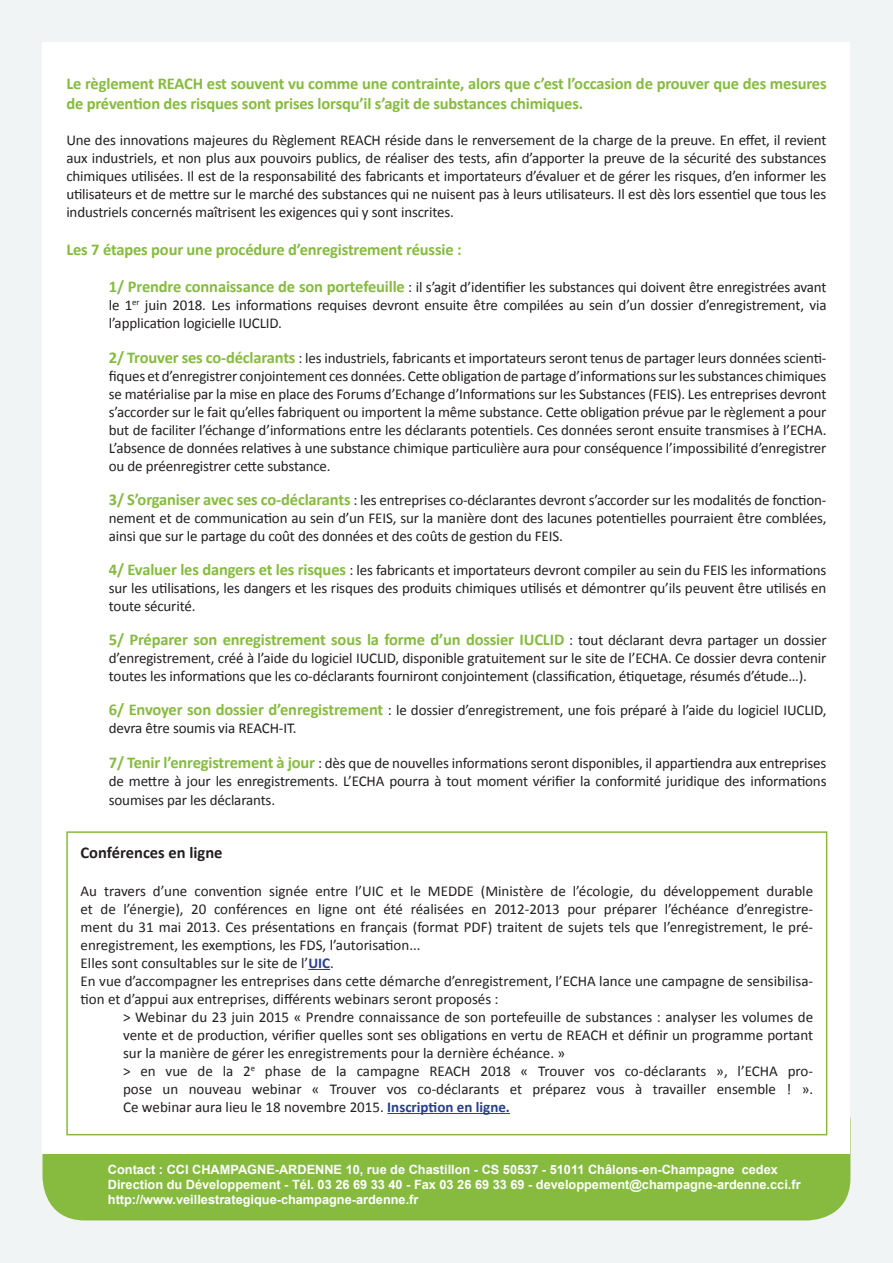
<style>
.page{position:relative;width:893px;height:1263px;background:#f1f4f4}
.page>*{position:absolute;margin:0;border:0;box-sizing:border-box;transform-origin:0 0}
.t1{font:700 16.5px/19.8px "Calibri";letter-spacing:-.01em;color:#86bb40}
.t2{font:700 16.5px "Calibri";color:#231f20}
.t3{font:15px/18px "Calibri";letter-spacing:-.01em;color:#231f20;text-align:justify}
.t4{font:700 12.75px/15.3px "Arial";color:#fff}
.s1{font-weight:700;font-size:16.5px;color:#86bb40}
.s2{font-weight:400;font-size:15px;color:#231f20}
.s3{font-weight:700;color:#253f8e}
</style>
<div class="page">
<div style="left:43px;top:1078px;width:807px;height:142px;background:#86bb40;border-radius:43px"></div>
<div style="left:43px;top:43px;width:807px;height:1110px;background:#fff"></div>
<svg style="left:308px;top:969px;width:22px;height:1px"></svg>
<hr style="left:387px;top:1113px;width:123px;height:1px;background:#253f8e">
<div style="left:66px;top:831px;width:761px;height:304px;border:2px solid #86bb40"></div>
<p class="t1" style="left:66px;top:74px;width:762px">Le règlement REACH est souvent vu comme une contrainte, alors que c’est l’occasion de prouver que des mesures de prévention des risques sont prises lorsqu’il s’agit de substances chimiques.</p>
<p class="t3" style="left:66px;top:131px;width:762px">Une des innovations majeures du Règlement REACH réside dans le renversement de la charge de la preuve. En effet, il revient aux industriels, et non plus aux pouvoirs publics, de réaliser des tests, afin d’apporter la preuve de la sécurité des substances chimiques utilisées. Il est de la responsabilité des fabricants et importateurs d’évaluer et de gérer les risques, d’en informer les utilisateurs et de mettre sur le marché des substances qui ne nuisent pas à leurs utilisateurs. Il est dès lors essentiel que tous les industriels concernés maîtrisent les exigences qui y sont inscrites.</p>
<p class="t1" style="left:66px;top:239px;width:397px">Les 7 étapes pour une procédure d’enregistrement réussie :</p>
<p class="t3" style="left:109px;top:278px;width:719px"><span class="s1">1/ Prendre connaissance de son portefeuille</span> : il s’agit d’identifier les substances qui doivent être enregistrées avant le 1<sup>er</sup> juin 2018. Les informations requises devront ensuite être compilées au sein d’un dossier d’enregistrement, via l’application logicielle IUCLID.</p>
<p class="t3" style="left:109px;top:349px;width:719px"><span class="s1">2/ Trouver ses co-déclarants</span> : les industriels, fabricants et importateurs seront tenus de partager leurs données scienti&shy;fiques et d’enregistrer conjointement ces données. Cette obligation de partage d’informations sur les substances chimiques se matérialise par la mise en place des Forums d’Echange d’Informations sur les Substances (FEIS). Les entreprises devront s’accorder sur le fait qu’elles fabriquent ou importent la même substance. Cette obligation prévue par le règlement a pour but de faciliter l’échange d’informations entre les déclarants potentiels. Ces données seront ensuite transmises à l’ECHA.<br>L’absence de données relatives à une substance chimique particulière aura pour conséquence l’impossibilité d’enregistrer ou de préenregistrer cette substance.</p>
<p class="t3" style="left:109px;top:491px;width:719px"><span class="s1">3/ S’organiser avec ses co-déclarants</span> : les entreprises co-déclarantes devront s’accorder sur les modalités de fonction&shy;nement et de communication au sein d’un FEIS, sur la manière dont des lacunes potentielles pourraient être comblées, ainsi que sur le partage du coût des données et des coûts de gestion du FEIS.</p>
<p class="t3" style="left:109px;top:561px;width:719px"><span class="s1">4/ Evaluer les dangers et les risques</span> : les fabricants et importateurs devront compiler au sein du FEIS les informations sur les utilisations, les dangers et les risques des produits chimiques utilisés et démontrer qu’ils peuvent être utilisés en toute sécurité.</p>
<p class="t1" style="left:109px;top:630px;width:719px">5/ Préparer son enregistrement sous la forme d’un dossier IUCLID <span class="s2">: tout déclarant devra partager un dossier</span></p>
<p class="t3" style="left:109px;top:649px;width:719px">d’enregistrement, créé à l’aide du logiciel IUCLID, disponible gratuitement sur le site de l’ECHA. Ce dossier devra contenir toutes les informations que les co-déclarants fourniront conjointement (classification, étiquetage, résumés d’étude…).</p>
<p class="t3" style="left:109px;top:701px;width:719px"><span class="s1">6/ Envoyer son dossier d’enregistrement</span> : le dossier d’enregistrement, une fois préparé à l’aide du logiciel IUCLID, devra être soumis via REACH-IT.</p>
<p class="t3" style="left:109px;top:754px;width:719px"><span class="s1">7/ Tenir l’enregistrement à jour</span> : dès que de nouvelles informations seront disponibles, il appartiendra aux entreprises de mettre à jour les enregistrements. L’ECHA pourra à tout moment vérifier la conformité juridique des informations</p>
<p class="t3" style="left:109px;top:791px;width:168px">soumises par les déclarants.</p>
<p class="t2" style="left:81px;top:842px;width:143px">Conférences en ligne</p>
<p class="t3" style="left:81px;top:882px;width:734px;text-align:left">Au travers d’une convention signée entre l’UIC et le MEDDE (Ministère de l’écologie, du développement durable et de l’énergie), 20 conférences en ligne ont été réalisées en 2012-2013 pour préparer l’échéance d’enregistre&shy;ment du 31 mai 2013. Ces présentations en français (format PDF) traitent de sujets tels que l’enregistrement, le pré&shy;enregistrement, les exemptions, les FDS, l’autorisation...<br>Elles sont consultables sur le site de l’<span class="s3">UIC</span>.<br>En vue d’accompagner les entreprises dans cette démarche d’enregistrement, l’ECHA lance une campagne de sensibilisa&shy;tion et d’appui aux entreprises, différents webinars seront proposés :</p>
<p class="t3" style="left:123px;top:1008px;width:691px;text-align:left">&gt; Webinar du 23 juin 2015 « Prendre connaissance de son portefeuille de substances : analyser les volumes de vente et de production, vérifier quelles sont ses obligations en vertu de REACH et définir un programme portant sur la manière de gérer les enregistrements pour la dernière échéance. »<br>&gt; en vue de la 2<sup>e</sup> phase de la campagne REACH 2018 « Trouver vos co-déclarants », l’ECHA pro&shy;pose un nouveau webinar « Trouver vos co-déclarants et préparez vous à travailler ensemble ! ».<br>Ce webinar aura lieu le 18 novembre 2015. <span class="s3">Inscription en ligne.</span></p>
<p class="t4" style="left:108px;top:1162px;width:694px">Contact : CCI CHAMPAGNE-ARDENNE 10, rue de Chastillon - CS 50537 - 51011 Châlons-en-Champagne cedex<br>Direction du Développement - Tél. 03 26 69 33 40 - Fax 03 26 69 33 69 - developpement@champagne-ardenne.cci.fr http://www.veillestrategique-champagne-ardenne.fr</p>
</div>
